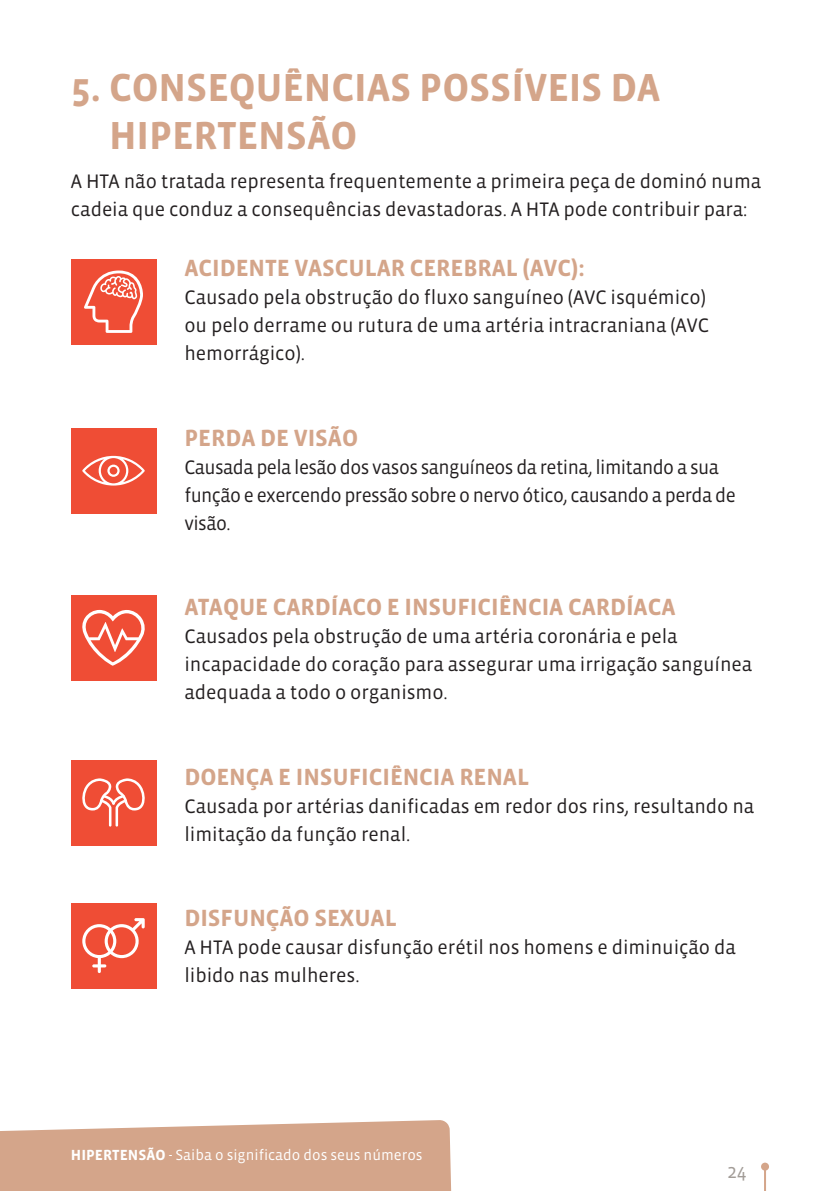
<style>
.page{position:relative;width:840px;height:1191px;background:#fff}
.page>*{position:absolute;margin:0;border:0;box-sizing:border-box;transform-origin:0 0}
.t1{font:700 40px/48px "Vista Sans";letter-spacing:-.005em;color:#d4a58a}
.t2{font:700 24px "Vista Sans";letter-spacing:-.005em;color:#d4a58a}
.t3{font:20px/28px "Vista Sans";letter-spacing:-.005em;color:#231f20}
.t4{font:20px/28px "Vista Sans";letter-spacing:-.03em;color:#231f20;scale:.96 1}
.t5{font:20px "Vista Sans";color:#a29c97}
.t6{font:15px "Vista Sans";color:#fff}
.s1{font-weight:700}
</style>
<div class="page">
<hr style="left:763px;top:1166px;width:2px;height:25px;background:#d4a58a">
<svg style="left:760px;top:1162px;width:8px;height:8px"></svg>
<div style="left:71px;top:259px;width:85px;height:85px;background:#ef4d35"></div>
<svg style="left:84px;top:270px;width:59px;height:63px"></svg>
<div style="left:71px;top:428px;width:85px;height:85px;background:#ef4d35"></div>
<svg style="left:82px;top:456px;width:63px;height:29px"></svg>
<div style="left:71px;top:595px;width:85px;height:85px;background:#ef4d35"></div>
<svg style="left:82px;top:610px;width:63px;height:55px"></svg>
<div style="left:71px;top:760px;width:85px;height:85px;background:#ef4d35"></div>
<svg style="left:82px;top:778px;width:63px;height:48px"></svg>
<div style="left:71px;top:903px;width:85px;height:85px;background:#ef4d35"></div>
<svg style="left:82px;top:918px;width:63px;height:55px"></svg>
<svg style="left:0;top:1120px;width:451px;height:71px;background:#d7ac93"></svg>
<h1 class="t1" style="left:109px;top:64px;width:552px;text-indent:-38px">5. CONSEQUÊNCIAS POSSÍVEIS DA<br>HIPERTENSÃO</h1>
<p class="t3" style="left:71px;top:168px;width:691px">A HTA não tratada representa frequentemente a primeira peça de dominó numa cadeia que conduz a consequências devastadoras. A HTA pode contribuir para:</p>
<p class="t2" style="left:184px;top:256px;width:401px">ACIDENTE VASCULAR CEREBRAL (AVC):</p>
<p class="t3" style="left:184px;top:284px;width:526px">Causado pela obstrução do fluxo sanguíneo (AVC isquémico) ou pelo derrame ou rutura de uma artéria intracraniana (AVC hemorrágico).</p>
<p class="t2" style="left:184px;top:425px;width:175px">PERDA DE VISÃO</p>
<p class="t4" style="left:184px;top:453px;width:575px">Causada pela lesão dos vasos sanguíneos da retina, limitando a sua função e exercendo pressão sobre o nervo ótico, causando a perda de visão.</p>
<p class="t2" style="left:184px;top:595px;width:492px">ATAQUE CARDÍACO E INSUFICIÊNCIA CARDÍACA</p>
<p class="t3" style="left:184px;top:623px;width:569px">Causados pela obstrução de uma artéria coronária e pela incapacidade do coração para assegurar uma irrigação sanguínea adequada a todo o organismo.</p>
<p class="t2" style="left:184px;top:764px;width:346px">DOENÇA E INSUFICIÊNCIA RENAL</p>
<p class="t3" style="left:184px;top:792px;width:571px">Causada por artérias danificadas em redor dos rins, resultando na limitação da função renal.</p>
<p class="t2" style="left:184px;top:906px;width:214px">DISFUNÇÃO SEXUAL</p>
<p class="t3" style="left:184px;top:934px;width:552px">A HTA pode causar disfunção erétil nos homens e diminuição da libido nas mulheres.</p>
<p class="t6" style="left:71px;top:1147px;width:353px"><span class="s1">HIPERTENSÃO</span> - Saiba o significado dos seus números</p>
<p class="t5" style="left:726px;top:1160px;width:21px">24</p>
</div>
